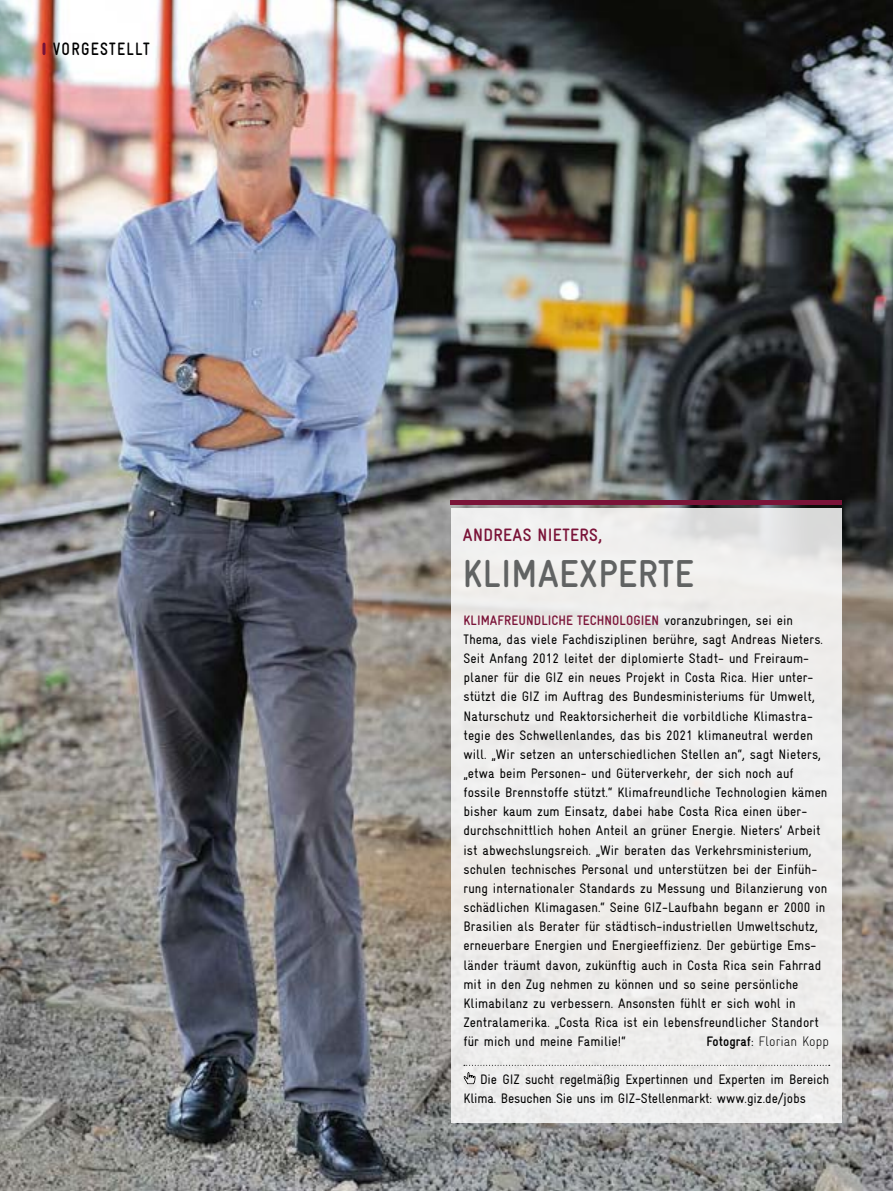
<style>
.page{position:relative;width:893px;height:1191px;background:#fff}
.page>*{position:absolute;margin:0;border:0;box-sizing:border-box;transform-origin:0 0}
.t1{font:700 condensed 39px "Gravur";letter-spacing:.005em;color:#616363}
.t2{font:700 condensed 18px "Gravur";letter-spacing:.02em;color:#7a1338}
.t3{font:700 condensed 18px "Gravur";letter-spacing:.075em;color:#000;scale:.9 1}
.t4{font:condensed 13.8px/19.2px "Gravur";letter-spacing:.005em;color:#000}
.t5{font:300 condensed 13.8px "Gravur";color:#000}
.s1{font-weight:700;color:#7a1338}
.s2{font-weight:700}
.s3{font-weight:400}
</style>
<div class="page">
<img style="left:0;top:0;width:893px;height:1191px">
<div style="left:451px;top:507px;width:390px;height:615px;background:#eeedec"></div>
<svg style="left:464px;top:1064px;width:366px;height:1px"></svg>
<svg style="left:463px;top:1072px;width:13px;height:12px"></svg>
<div style="left:450px;top:500px;width:392px;height:5px;background:#7a1338"></div>
<svg style="left:43px;top:44px;width:3px;height:10px"></svg>
<p class="t3" style="left:53px;top:39px;width:107px">VORGESTELLT</p>
<p class="t2" style="left:463px;top:524px;width:141px">ANDREAS NIETERS,</p>
<p class="t1" style="left:463px;top:551px;width:233px">KLIMAEXPERTE</p>
<p class="t4" style="left:463px;top:610px;width:365px"><span class="s1">KLIMAFREUNDLICHE TECHNOLOGIEN</span> voranzubringen, sei ein Thema, das viele Fachdisziplinen berühre, sagt Andreas Nieters.<br>Seit Anfang 2012 leitet der diplomierte Stadt- und Freiraum&shy;planer für die GIZ ein neues Projekt in Costa Rica. Hier unter&shy;stützt die GIZ im Auftrag des Bundesministeriums für Umwelt, Naturschutz und Reaktorsicherheit die vorbildliche Klimastra&shy;tegie des Schwellenlandes, das bis 2021 klimaneutral werden will. „Wir setzen an unterschiedlichen Stellen an“, sagt Nieters, „etwa beim Personen- und Güterverkehr, der sich noch auf fossile Brennstoffe stützt.“ Klimafreundliche Technologien kämen bisher kaum zum Einsatz, dabei habe Costa Rica einen über&shy;durchschnittlich hohen Anteil an grüner Energie. Nieters’ Arbeit ist abwechslungsreich. „Wir beraten das Verkehrsministerium, schulen technisches Personal und unterstützen bei der Einfüh&shy;rung internationaler Standards zu Messung und Bilanzierung von schädlichen Klimagasen.“ Seine GIZ-Laufbahn begann er 2000 in Brasilien als Berater für städtisch-industriellen Umweltschutz, erneuerbare Energien und Energieeffizienz. Der gebürtige Ems&shy;länder träumt davon, zukünftig auch in Costa Rica sein Fahrrad mit in den Zug nehmen zu können und so seine persönliche Klimabilanz zu verbessern. Ansonsten fühlt er sich wohl in Zentralamerika. „Costa Rica ist ein lebensfreundlicher Standort für mich und meine Familie!“</p>
<p class="t5" style="left:707px;top:1033px;width:124px"><span class="s2">FOTOGRAF</span><span class="s3">:</span> Florian Kopp</p>
<p class="t4" style="left:463px;top:1070px;width:367px;text-indent:17px">Die GIZ sucht regelmäßig Expertinnen und Experten im Bereich<br>Klima. Besuchen Sie uns im GIZ-Stellenmarkt: www.giz.de/jobs</p>
</div>
